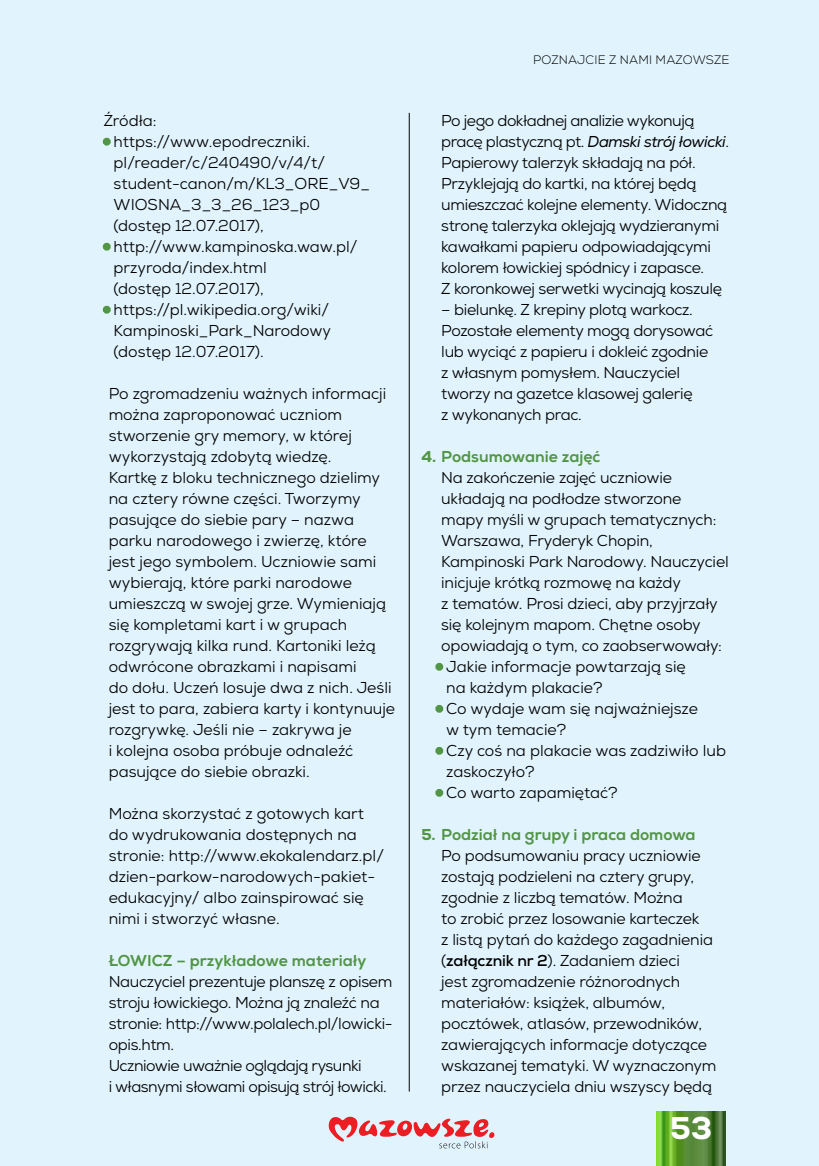
<style>
.page{position:relative;width:819px;height:1166px;background:#e1f4fd}
.page>*{position:absolute;margin:0;border:0;box-sizing:border-box;transform-origin:0 0}
.t1{font:800 31.5px "Nexa";color:#fff}
.t2{font:15.75px/21px "Nexa";letter-spacing:-.01em;color:#000}
.t3{font:15.75px/21px "Nexa";letter-spacing:-.03em;color:#000}
.t4{font:800 15.75px "Nexa";color:#529546}
.t5{font:300 12.25px "Nexa";letter-spacing:.015em;color:#000}
.s1{color:#529546}
.s2{font-style:italic}
.s3{font-weight:800;color:#529546}
.s4{font-weight:700}
</style>
<div class="page">
<img style="left:656px;top:1111px;width:69px;height:55px">
<svg style="left:329px;top:1117px;width:165px;height:31px"></svg>
<div style="left:103px;top:138px;width:8px;height:8px;border:5px solid #529546;border-radius:50%"></div>
<div style="left:103px;top:243px;width:8px;height:8px;border:5px solid #529546;border-radius:50%"></div>
<div style="left:103px;top:306px;width:8px;height:8px;border:5px solid #529546;border-radius:50%"></div>
<div style="left:435px;top:663px;width:8px;height:8px;border:5px solid #529546;border-radius:50%"></div>
<div style="left:435px;top:705px;width:8px;height:8px;border:5px solid #529546;border-radius:50%"></div>
<div style="left:435px;top:747px;width:8px;height:8px;border:5px solid #529546;border-radius:50%"></div>
<div style="left:435px;top:789px;width:8px;height:8px;border:5px solid #529546;border-radius:50%"></div>
<hr style="left:409px;top:113px;width:1px;height:978px;background:#000">
<p class="t2" style="left:104px;top:110px;width:54px">Źródła:</p>
<p class="t2" style="left:114px;top:131px;width:258px;text-indent:-10px"><span class="s1">•</span> https://www.epodreczniki. pl/reader/c/240490/v/4/t/ student-canon/m/KL3_ORE_V9_<br>WIOSNA_3_3_26_123_p0 (dostęp 12.07.2017),</p>
<p class="t2" style="left:114px;top:236px;width:245px;text-indent:-10px"><span class="s1">•</span> http://www.kampinoska.waw.pl/ przyroda/index.html<br>(dostęp 12.07.2017),</p>
<p class="t2" style="left:114px;top:299px;width:219px;text-indent:-10px"><span class="s1">•</span> https://pl.wikipedia.org/wiki/<br>Kampinoski_Park_Narodowy (dostęp 12.07.2017).</p>
<p class="t2" style="left:109px;top:383px;width:288px">Po zgromadzeniu ważnych informacji można zaproponować uczniom stworzenie gry memory, w której wykorzystają zdobytą wiedzę.<br>Kartkę z bloku technicznego dzielimy na cztery równe części. Tworzymy pasujące do siebie pary – nazwa parku narodowego i zwierzę, które jest jego symbolem. Uczniowie sami wybierają, które parki narodowe umieszczą w swojej grze. Wymieniają się kompletami kart i w grupach rozgrywają kilka rund. Kartoniki leżą odwrócone obrazkami i napisami<br>do dołu. Uczeń losuje dwa z nich. Jeśli jest to para, zabiera karty i kontynuuje rozgrywkę. Jeśli nie – zakrywa je<br>i kolejna osoba próbuje odnaleźć pasujące do siebie obrazki.</p>
<p class="t2" style="left:109px;top:803px;width:277px">Można skorzystać z gotowych kart do wydrukowania dostępnych na stronie: http://www.ekokalendarz.pl/ dzien-parkow-narodowych-pakiet&shy;edukacyjny/ albo zainspirować się nimi i stworzyć własne.</p>
<p class="t4" style="left:109px;top:951px;width:259px">ŁOWICZ – przykładowe materiały</p>
<p class="t3" style="left:109px;top:971px;width:285px">Nauczyciel prezentuje planszę z opisem stroju łowickiego. Można ją znaleźć na stronie: http://www.polalech.pl/lowicki&shy;opis.htm.<br>Uczniowie uważnie oglądają rysunki<br>i własnymi słowami opisują strój łowicki.</p>
<p class="t5" style="left:533px;top:52px;width:198px">POZNAJCIE Z NAMI MAZOWSZE</p>
<p class="t2" style="left:441px;top:110px;width:289px">Po jego dokładnej analizie wykonują pracę plastyczną pt. <span class="s2">Damski strój łowicki</span>.<br>Papierowy talerzyk składają na pół.<br>Przyklejają do kartki, na której będą umieszczać kolejne elementy. Widoczną stronę talerzyka oklejają wydzieranymi kawałkami papieru odpowiadającymi kolorem łowickiej spódnicy i zapasce.<br>Z koronkowej serwetki wycinają koszulę</p>
<p class="t2" style="left:441px;top:299px;width:273px">– bielunkę. Z krepiny plotą warkocz.<br>Pozostałe elementy mogą dorysować lub wyciąć z papieru i dokleić zgodnie z własnym pomysłem. Nauczyciel tworzy na gazetce klasowej galerię<br>z wykonanych prac.</p>
<p class="t2" style="left:441px;top:446px;width:289px;text-indent:-20px"><span class="s3">4.</span> <span class="s3">Podsumowanie zajęć<br></span>Na zakończenie zajęć uczniowie układają na podłodze stworzone<br>mapy myśli w grupach tematycznych:<br>Warszawa, Fryderyk Chopin, Kampinoski Park Narodowy. Nauczyciel inicjuje krótką rozmowę na każdy<br>z tematów. Prosi dzieci, aby przyjrzały się kolejnym mapom. Chętne osoby opowiadają o tym, co zaobserwowały:</p>
<p class="t2" style="left:446px;top:656px;width:241px;text-indent:-10px"><span class="s1">•</span> Jakie informacje powtarzają się na każdym plakacie?</p>
<p class="t2" style="left:446px;top:698px;width:253px;text-indent:-10px"><span class="s1">•</span> Co wydaje wam się najważniejsze w tym temacie?</p>
<p class="t2" style="left:446px;top:740px;width:281px;text-indent:-10px"><span class="s1">•</span> Czy coś na plakacie was zadziwiło lub zaskoczyło?</p>
<p class="t2" style="left:436px;top:782px;width:183px"><span class="s1">•</span> Co warto zapamiętać?</p>
<p class="t2" style="left:441px;top:824px;width:277px;text-indent:-20px"><span class="s3">5.</span> <span class="s3">Podział na grupy i praca domowa </span>Po podsumowaniu pracy uczniowie zostają podzieleni na cztery grupy, zgodnie z liczbą tematów. Można<br>to zrobić przez losowanie karteczek<br>z listą pytań do każdego zagadnienia (<span class="s4">załącznik nr 2</span>). Zadaniem dzieci<br>jest zgromadzenie różnorodnych materiałów: książek, albumów, pocztówek, atlasów, przewodników, zawierających informacje dotyczące wskazanej tematyki. W wyznaczonym przez nauczyciela dniu wszyscy będą</p>
<h1 class="t1" style="left:670px;top:1108px;width:44px">53</h1>
</div>
